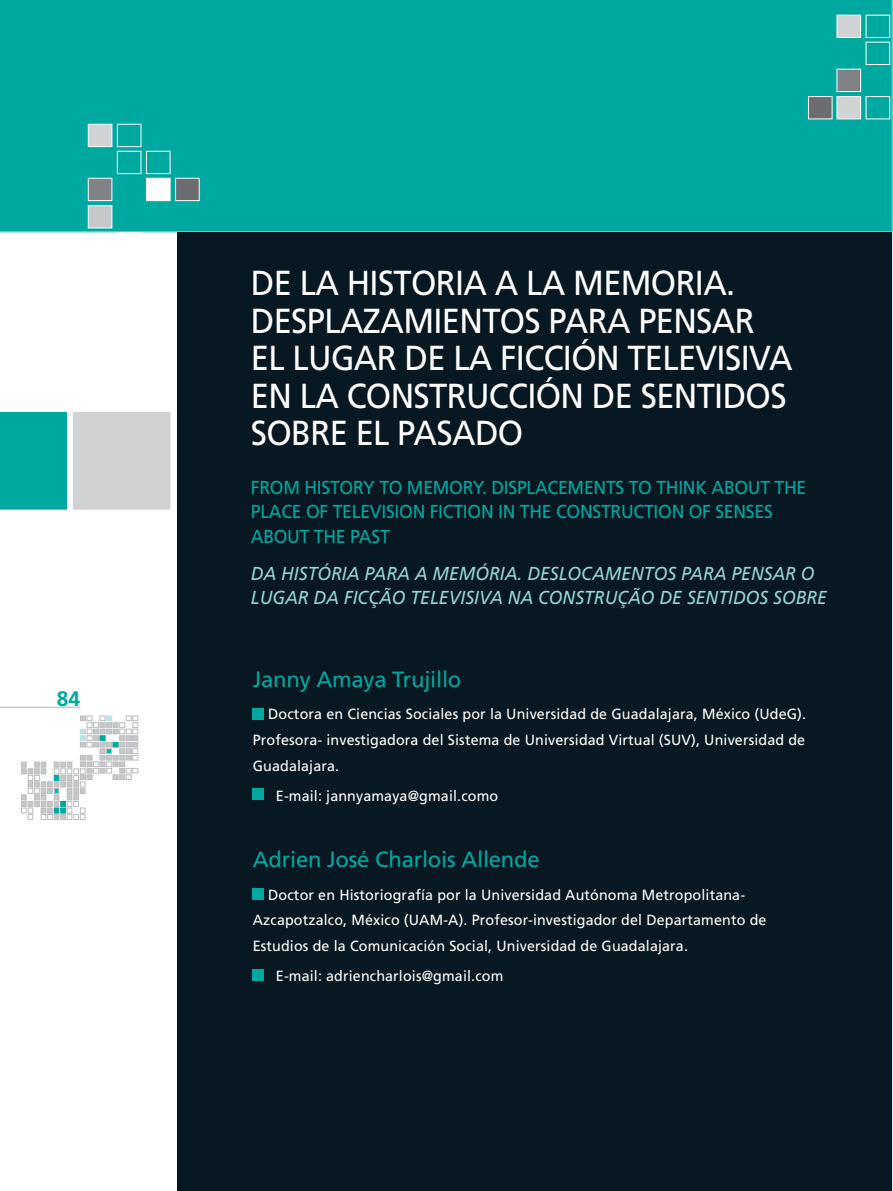
<style>
.page{position:relative;width:893px;height:1191px;background:#fff}
.page>*{position:absolute;margin:0;border:0;box-sizing:border-box;transform-origin:0 0}
.t1{font:34.65px/37.5px "Frutiger";letter-spacing:-.02em;color:#fff;scale:.94 1}
.t2{font:22.05px "Frutiger";letter-spacing:-.01em;color:#00a9a0}
.t3{font:700 21px "Frutiger";color:#00a9a0}
.t4{font:18.75px/24.5px "Frutiger";letter-spacing:-.015em;color:#00a9a0;scale:.94 1}
.t5{font:italic 18.75px/24.5px "Frutiger";color:#95d5d3;scale:.94 1}
.t6{font:14.7px/25.7px "Frutiger";letter-spacing:.01em;color:#fff;text-align:justify}
</style>
<div class="page">
<svg style="left:21px;top:716px;width:117px;height:103px"></svg>
<div style="left:0;top:0;width:893px;height:232px;background:#00a9a0"></div>
<div style="left:88px;top:178px;width:24px;height:23px;background:#808285;border:1px solid #fff"></div>
<div style="left:146px;top:178px;width:24px;height:23px;background:#fff;border:1px solid #fff"></div>
<div style="left:175px;top:178px;width:24px;height:23px;background:#6c6d70;border:1px solid #fff"></div>
<div style="left:117px;top:151px;width:24px;height:23px;border:1px solid #fff"></div>
<div style="left:146px;top:151px;width:24px;height:23px;border:1px solid #fff"></div>
<div style="left:88px;top:124px;width:24px;height:23px;background:#d1d2d4;border:1px solid #fff"></div>
<div style="left:117px;top:124px;width:24px;height:23px;border:1px solid #fff"></div>
<div style="left:117px;top:232px;width:24px;height:23px;border:1px solid #fff"></div>
<div style="left:88px;top:205px;width:24px;height:23px;background:#c7c8ca;border:1px solid #fff"></div>
<div style="left:837px;top:69px;width:24px;height:23px;background:#808285;border:1px solid #fff"></div>
<div style="left:866px;top:42px;width:24px;height:23px;border:1px solid #fff"></div>
<div style="left:837px;top:15px;width:24px;height:23px;background:#d1d2d4;border:1px solid #fff"></div>
<div style="left:866px;top:15px;width:24px;height:23px;border:1px solid #fff"></div>
<div style="left:837px;top:96px;width:24px;height:23px;background:#d1d2d4;border:1px solid #fff"></div>
<div style="left:866px;top:96px;width:24px;height:23px;border:1px solid #fff"></div>
<div style="left:808px;top:96px;width:24px;height:23px;background:#6c6d70;border:1px solid #fff"></div>
<div style="left:177px;top:232px;width:716px;height:959px;background:#071822"></div>
<div style="left:72px;top:411px;width:99px;height:99px;background:#d1d2d4;border:1px solid #fff"></div>
<div style="left:0;top:412px;width:68px;height:98px;background:#00a9a0"></div>
<hr style="left:0;top:707px;width:80px;height:1px;background:#b2b3b7">
<div style="left:253px;top:708px;width:11px;height:11px;background:#00a9a0"></div>
<div style="left:253px;top:788px;width:11px;height:12px;background:#00a9a0"></div>
<div style="left:253px;top:888px;width:11px;height:11px;background:#00a9a0"></div>
<div style="left:253px;top:969px;width:11px;height:11px;background:#00a9a0"></div>
<h3 class="t3" style="left:57px;top:686px;width:25px">84</h3>
<h1 class="t1" style="left:251px;top:264px;width:578px">DE LA HISTORIA A LA MEMORIA.<br>DESPLAZAMIENTOS PARA PENSAR<br>EL LUGAR DE LA FICCIÓN TELEVISIVA<br>EN LA CONSTRUCCIÓN DE SENTIDOS<br>SOBRE EL PASADO</h1>
<p class="t4" style="left:251px;top:475px;width:592px">FROM HISTORY TO MEMORY. DISPLACEMENTS TO THINK ABOUT THE<br>PLACE OF TELEVISION FICTION IN THE CONSTRUCTION OF SENSES<br>ABOUT THE PAST</p>
<p class="t5" style="left:251px;top:561px;width:614px">DA HISTÓRIA PARA A MEMÓRIA. DESLOCAMENTOS PARA PENSAR O<br>LUGAR DA FICÇÃO TELEVISIVA NA CONSTRUÇÃO DE SENTIDOS SOBRE</p>
<h2 class="t2" style="left:253px;top:666px;width:210px">Janny Amaya Trujillo</h2>
<p class="t6" style="left:253px;top:701px;width:555px;text-indent:15px">Doctora en Ciencias Sociales por la Universidad de Guadalajara, México (UdeG).<br>Profesora- investigadora del Sistema de Universidad Virtual (SUV), Universidad de Guadalajara.</p>
<p class="t6" style="left:276px;top:782px;width:224px">E-mail: jannyamaya@gmail.como</p>
<h2 class="t2" style="left:253px;top:846px;width:288px">Adrien José Charlois Allende</h2>
<p class="t6" style="left:253px;top:882px;width:515px;text-align:left;text-indent:15px">Doctor en Historiografía por la Universidad Autónoma Metropolitana-<br>Azcapotzalco, México (UAM-A). Profesor-investigador del Departamento de<br>Estudios de la Comunicación Social, Universidad de Guadalajara.</p>
<p class="t6" style="left:276px;top:963px;width:229px">E-mail: adriencharlois@gmail.com</p>
</div>
